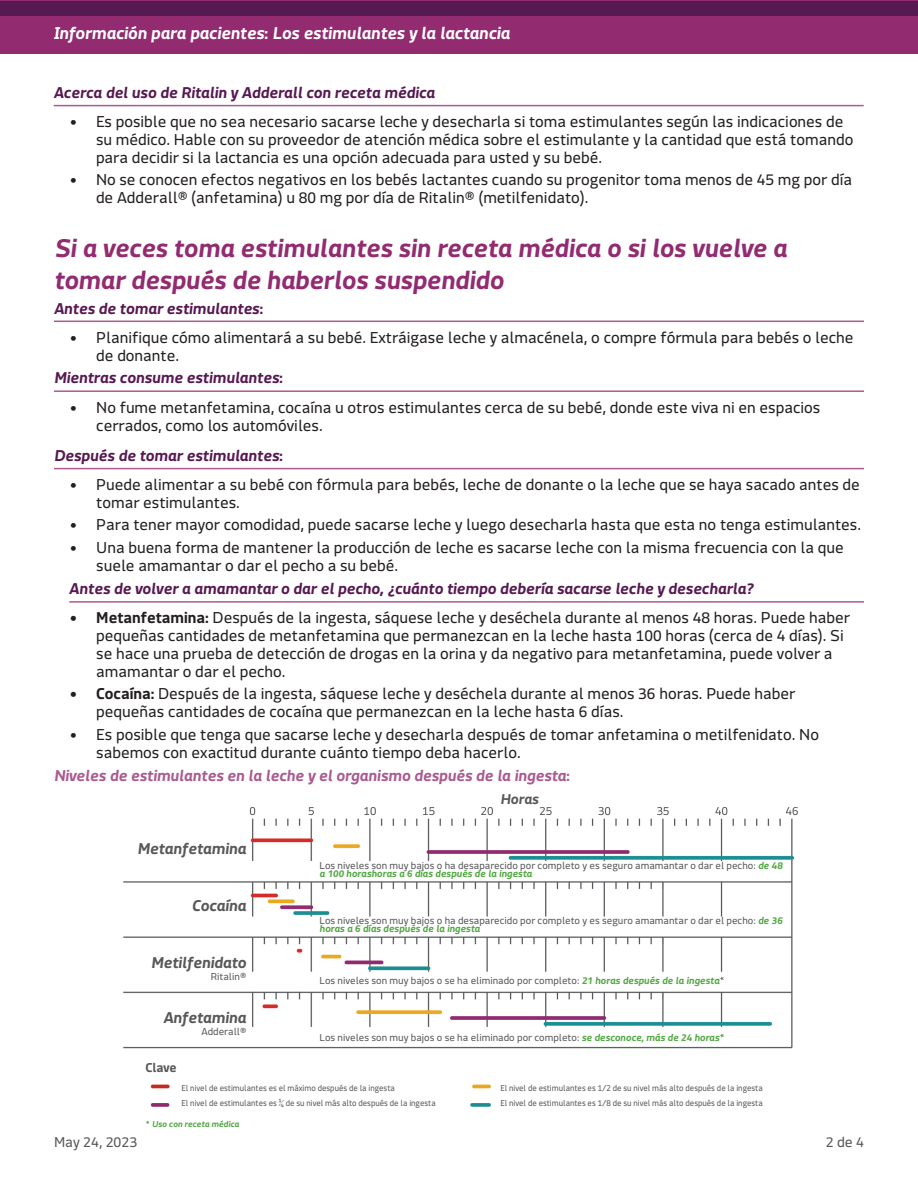
<style>
.page{position:relative;width:918px;height:1188px;background:#fff}
.page>*{position:absolute;margin:0;border:0;box-sizing:border-box;transform-origin:0 0}
.t1{font:italic 700 27px/32.4px "Macho Modular";color:#922b70}
.t2{font:italic 700 18px "Macho Modular";color:#fff}
.t3{font:16.5px/18px "Macho Modular";color:#231f20}
.t4{font:italic 700 16.5px "Macho Modular";color:#571952}
.t5{font:italic 700 16.5px "Macho Modular";color:#aa5a90}
.t6{font:italic 700 16.5px "Macho Modular";color:#57585a}
.t7{font:15px "Macho Modular";color:#57585a}
.t8{font:italic 700 15px "Macho Modular";color:#57585a}
.t9{font:700 13.5px "Macho Modular";color:#57585a}
.t10{font:10.5px/8.2px "Macho Modular";color:#57585a}
.t11{font:9px "Macho Modular";color:#57585a;scale:.93 1}
.t12{font:italic 700 9px "Macho Modular";color:#54a845}
.s1{font-weight:700}
.s2{font-weight:700;font-style:italic;color:#54a845}
</style>
<div class="page">
<img style="left:123px;top:807px;width:675px;height:300px">
<div style="left:0;top:1px;width:918px;height:53px;background:#922b70"></div>
<div style="left:0;top:1px;width:918px;height:15px;background:#571952"></div>
<hr style="left:54px;top:321px;width:810px;height:1px;background:#aa5a90">
<hr style="left:54px;top:390px;width:810px;height:2px;background:#aa5a90">
<hr style="left:54px;top:105px;width:810px;height:1px;background:#aa5a90">
<hr style="left:54px;top:468px;width:810px;height:1px;background:#aa5a90">
<hr style="left:69px;top:601px;width:795px;height:2px;background:#aa5a90">
<p class="t2" style="left:54px;top:23px;width:458px">Información para pacientes: Los estimulantes y la lactancia</p>
<p class="t4" style="left:54px;top:83px;width:383px">Acerca del uso de Ritalin y Adderall con receta médica</p>
<p class="t3" style="left:96px;top:112px;width:759px;text-indent:-27px">• Es posible que no sea necesario sacarse leche y desecharla si toma estimulantes según las indicaciones de su médico. Hable con su proveedor de atención médica sobre el estimulante y la cantidad que está tomando para decidir si la lactancia es una opción adecuada para usted y su bebé.</p>
<p class="t3" style="left:96px;top:171px;width:758px;text-indent:-27px">• No se conocen efectos negativos en los bebés lactantes cuando su progenitor toma menos de 45 mg por día de Adderall® (anfetamina) u 80 mg por día de Ritalin® (metilfenidato).</p>
<p class="t1" style="left:54px;top:231px;width:735px">Si a veces toma estimulantes sin receta médica o si los vuelve a tomar después de haberlos suspendido</p>
<p class="t4" style="left:54px;top:298px;width:211px">Antes de tomar estimulantes:</p>
<p class="t3" style="left:96px;top:328px;width:759px;text-indent:-27px">• Planifique cómo alimentará a su bebé. Extráigase leche y almacénela, o compre fórmula para bebés o leche de donante.</p>
<p class="t4" style="left:54px;top:368px;width:230px">Mientras consume estimulantes:</p>
<p class="t3" style="left:96px;top:398px;width:725px;text-indent:-27px">• No fume metanfetamina, cocaína u otros estimulantes cerca de su bebé, donde este viva ni en espacios cerrados, como los automóviles.</p>
<p class="t4" style="left:54px;top:446px;width:230px">Después de tomar estimulantes:</p>
<p class="t3" style="left:96px;top:475px;width:765px;text-indent:-27px">• Puede alimentar a su bebé con fórmula para bebés, leche de donante o la leche que se haya sacado antes de tomar estimulantes.</p>
<p class="t3" style="left:69px;top:516px;width:793px">• Para tener mayor comodidad, puede sacarse leche y luego desecharla hasta que esta no tenga estimulantes.</p>
<p class="t3" style="left:96px;top:538px;width:749px;text-indent:-27px">• Una buena forma de mantener la producción de leche es sacarse leche con la misma frecuencia con la que suele amamantar o dar el pecho a su bebé.</p>
<p class="t3" style="left:96px;top:608px;width:755px;text-indent:-27px"><span class="s1">• Metanfetamina:</span> Después de la ingesta, sáquese leche y deséchela durante al menos 48 horas. Puede haber pequeñas cantidades de metanfetamina que permanezcan en la leche hasta 100 horas (cerca de 4 días). Si se hace una prueba de detección de drogas en la orina y da negativo para metanfetamina, puede volver a amamantar o dar el pecho.</p>
<p class="t3" style="left:96px;top:684px;width:701px;text-indent:-27px"><span class="s1">• Cocaína:</span> Después de la ingesta, sáquese leche y deséchela durante al menos 36 horas. Puede haber pequeñas cantidades de cocaína que permanezcan en la leche hasta 6 días.</p>
<p class="t3" style="left:96px;top:725px;width:724px;text-indent:-27px">• Es posible que tenga que sacarse leche y desecharla después de tomar anfetamina o metilfenidato. No sabemos con exactitud durante cuánto tiempo deba hacerlo.</p>
<p class="t4" style="left:69px;top:579px;width:686px">Antes de volver a amamantar o dar el pecho, ¿cuánto tiempo debería sacarse leche y desecharla?</p>
<p class="t5" style="left:54px;top:766px;width:518px">Niveles de estimulantes en la leche y el organismo después de la ingesta:</p>
<p class="t6" style="left:137px;top:839px;width:110px">Metanfetamina</p>
<p class="t6" style="left:192px;top:896px;width:56px">Cocaína</p>
<p class="t6" style="left:151px;top:952px;width:97px">Metilfenidato</p>
<p class="t10" style="left:211px;top:972px;width:37px">Ritalin®</p>
<p class="t6" style="left:163px;top:1007px;width:84px">Anfetamina</p>
<p class="t10" style="left:201px;top:1028px;width:46px">Adderall®</p>
<p class="t9" style="left:145px;top:1059px;width:33px">Clave</p>
<p class="t8" style="left:500px;top:790px;width:40px">Horas</p>
<p class="t10" style="left:320px;top:861px;width:465px">Los niveles son muy bajos o ha desaparecido por completo y es seguro amamantar o dar el pecho: <span class="s2">de 48 a 100 horashoras a 6 días después de la ingesta</span></p>
<p class="t10" style="left:320px;top:916px;width:465px">Los niveles son muy bajos o ha desaparecido por completo y es seguro amamantar o dar el pecho: <span class="s2">de 36 horas a 6 días después de la ingesta</span></p>
<p class="t10" style="left:320px;top:976px;width:407px">Los niveles son muy bajos o se ha eliminado por completo: <span class="s2">21 horas después de la ingesta</span>*</p>
<p class="t10" style="left:320px;top:1033px;width:407px">Los niveles son muy bajos o se ha eliminado por completo: <span class="s2">se desconoce, más de 24 horas*</span></p>
<p class="t7" style="left:54px;top:1133px;width:85px">May 24, 2023</p>
<p class="t11" style="left:182px;top:1083px;width:231px">El nivel de estimulantes es el máximo después de la ingesta</p>
<p class="t11" style="left:182px;top:1098px;width:275px">El nivel de estimulantes es ¼ de su nivel más alto después de la ingesta</p>
<p class="t12" style="left:145px;top:1119px;width:95px">* Uso con receta médica</p>
<p class="t11" style="left:500px;top:1083px;width:284px">El nivel de estimulantes es 1/2 de su nivel más alto después de la ingesta</p>
<p class="t11" style="left:500px;top:1098px;width:284px">El nivel de estimulantes es 1/8 de su nivel más alto después de la ingesta</p>
<p class="t7" style="left:826px;top:1133px;width:40px">2 de 4</p>
</div>
